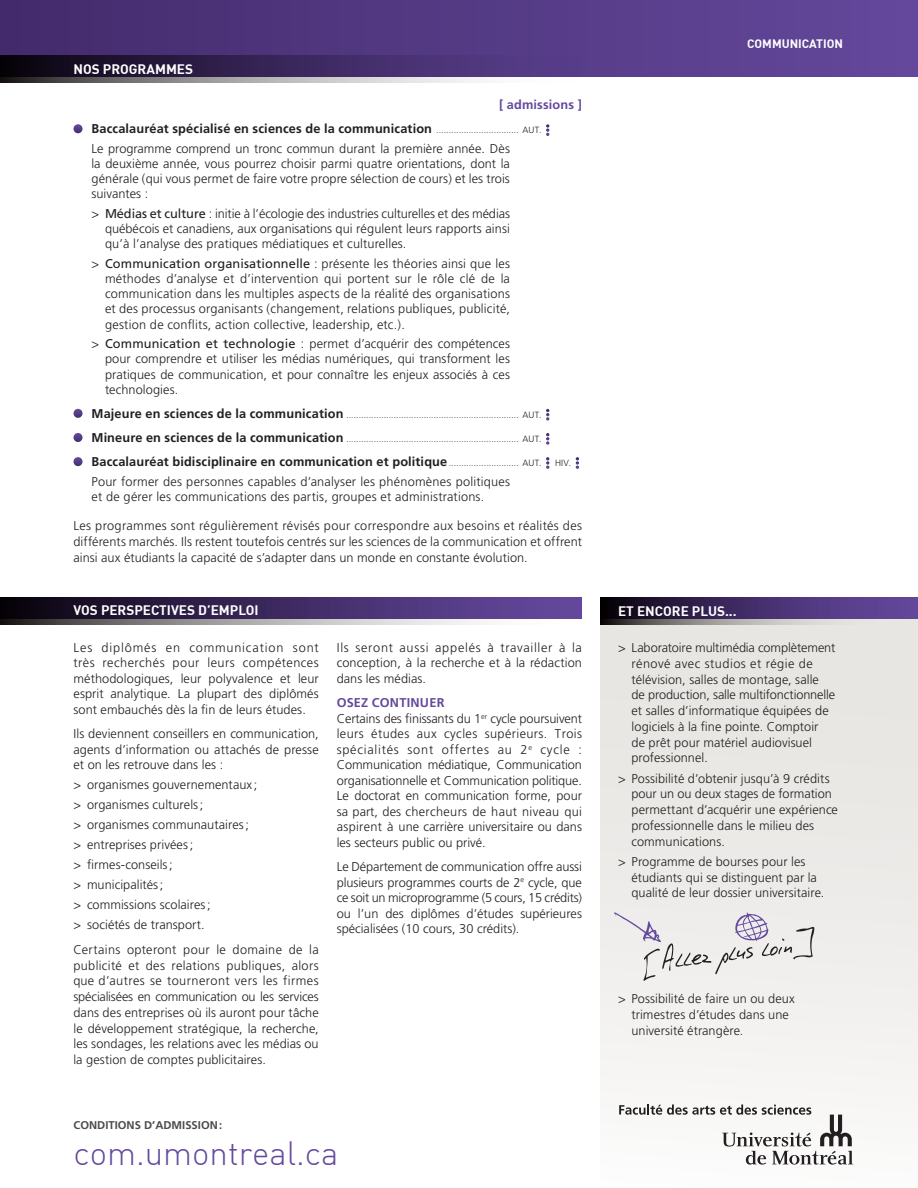
<style>
.page{position:relative;width:918px;height:1188px;background:#fff}
.page>*{position:absolute;margin:0;border:0;box-sizing:border-box;transform-origin:0 0}
.INTRO_EXPLOREZ{font:300 33px "DIN";color:#64499d}
.t1{font:700 13.5px "DIN";color:#fff}
.PROG_bullet_2{font:300 12.75px/15.1px "Frutiger";letter-spacing:.01em;color:#231f20;text-align:justify}
.PERSPEC_texte{font:300 12.75px/15.5px "Frutiger";letter-spacing:.005em;color:#231f20;text-align:justify}
.ENCORE_bullet{font:300 12.75px/15.8px "Frutiger";letter-spacing:.005em;color:#231f20}
.PERSPEC_texte_après{font:300 12.75px/15.5px "Frutiger";color:#231f20;text-align:justify}
.PROG_texte_courant{font:300 12.75px/15.1px "Frutiger";letter-spacing:.015em;color:#231f20;text-align:justify}
.PROG_texte_courant_N{font:300 12.75px/15.8px "Frutiger";letter-spacing:.005em;color:#231f20;text-align:justify}
.PROG_bullet_1{font:700 12.75px "Frutiger";letter-spacing:.01em;color:#231f20}
.PERSPEC_bullet{font:300 12.75px "Frutiger";letter-spacing:.005em;color:#231f20}
.PERSPEC_OSEZ{font:700 12.75px "Frutiger";letter-spacing:.015em;color:#64499d}
.t2{font:700 12px "DIN";color:#fff}
.INTRO_EXPLOREZ-2{font:700 11.25px "Frutiger";color:#4d4b4d}
.PROG_bullet_1_SEUL{font:300 9px "Frutiger";letter-spacing:.02em;color:#231f20}
.PROG_bullet_1-2{font:300 9px "Frutiger";color:#231f20}
.s1{font-weight:300;font-size:9px}
.s2{font-weight:400}
.s3{font-weight:700;font-size:12.75px}
</style>
<div class="page">
<div style="left:0;top:0;width:918px;height:76px;background:linear-gradient(to right,#442b6c,#63499c)"></div>
<svg style="left:0;top:56px;width:580px;height:26px;background:#4d3e66"></svg>
<svg style="left:74px;top:124px;width:9px;height:9px"></svg>
<svg style="left:546px;top:124px;width:3px;height:12px"></svg>
<svg style="left:74px;top:409px;width:9px;height:9px"></svg>
<svg style="left:546px;top:409px;width:3px;height:12px"></svg>
<svg style="left:74px;top:433px;width:9px;height:9px"></svg>
<svg style="left:546px;top:433px;width:3px;height:12px"></svg>
<svg style="left:74px;top:457px;width:9px;height:9px"></svg>
<svg style="left:546px;top:457px;width:3px;height:12px"></svg>
<svg style="left:576px;top:457px;width:3px;height:12px"></svg>
<svg style="left:0;top:597px;width:582px;height:27px;background:#50416b"></svg>
<div style="left:600px;top:597px;width:318px;height:591px;background:#e8e6e3"></div>
<svg style="left:600px;top:597px;width:318px;height:27px;background:#52426e"></svg>
<svg style="left:614px;top:912px;width:200px;height:69px"></svg>
<svg style="left:619px;top:1104px;width:234px;height:61px;background:#dbdada"></svg>
<p class="t1" style="left:74px;top:60px;width:121px">NOS PROGRAMMES</p>
<p class="PERSPEC_OSEZ" style="left:499px;top:97px;width:84px">[ admissions ]</p>
<p class="PROG_bullet_1" style="left:92px;top:121px;width:452px">Baccalauréat spécialisé en sciences de la communication <span class="s1">................................. AUT.</span></p>
<p class="PROG_texte_courant" style="left:92px;top:141px;width:420px">Le programme comprend un tronc commun durant la première année. Dès la deuxième année, vous pourrez choisir parmi quatre orientations, dont la générale (qui vous permet de faire votre propre sélection de cours) et les trois suivantes :</p>
<p class="PROG_bullet_2" style="left:105px;top:206px;width:407px;text-indent:-14px">&gt; <span class="s2">Médias et culture</span> : initie à l’écologie des industries culturelles et des médias québécois et canadiens, aux organisations qui régulent leurs rapports ainsi qu’à l’analyse des pratiques médiatiques et culturelles.</p>
<p class="PROG_bullet_2" style="left:105px;top:256px;width:407px;text-indent:-14px">&gt; <span class="s2">Communication organisationnelle</span> : présente les théories ainsi que les méthodes d’analyse et d’intervention qui portent sur le rôle clé de la communication dans les multiples aspects de la réalité des organisations et des processus organisants (changement, relations publiques, publicité, gestion de conflits, action collective, leadership, etc.).</p>
<p class="PROG_bullet_2" style="left:105px;top:336px;width:407px;text-indent:-14px">&gt; <span class="s2">Communication et technologie</span> : permet d’acquérir des compétences pour comprendre et utiliser les médias numériques, qui transforment les pratiques de communication, et pour connaître les enjeux associés à ces technologies.</p>
<p class="PROG_bullet_1_SEUL" style="left:92px;top:410px;width:452px"><span class="s3">Majeure en sciences de la communication</span> ..................................................................... AUT.</p>
<p class="PROG_bullet_1_SEUL" style="left:92px;top:434px;width:452px"><span class="s3">Mineure en sciences de la communication</span> ..................................................................... AUT.</p>
<p class="PROG_bullet_1" style="left:92px;top:454px;width:452px">Baccalauréat bidisciplinaire en communication et politique<span class="s1">............................ AUT.</span></p>
<p class="PROG_bullet_1-2" style="left:555px;top:458px;width:18px">HIV.</p>
<p class="PROG_texte_courant" style="left:92px;top:474px;width:420px">Pour former des personnes capables d’analyser les phénomènes politiques et de gérer les communications des partis, groupes et administrations.</p>
<p class="PROG_texte_courant_N" style="left:74px;top:518px;width:510px">Les programmes sont régulièrement révisés pour correspondre aux besoins et réalités des différents marchés. Ils restent toutefois centrés sur les sciences de la communication et offrent ainsi aux étudiants la capacité de s’adapter dans un monde en constante évolution.</p>
<p class="t1" style="left:74px;top:602px;width:187px">VOS PERSPECTIVES D’EMPLOI</p>
<p class="PERSPEC_texte" style="left:74px;top:640px;width:247px">Les diplômés en communication sont très recherchés pour leurs compétences méthodologiques, leur polyvalence et leur esprit analytique. La plupart des diplômés sont embauchés dès la fin de leurs études.</p>
<p class="PERSPEC_texte" style="left:74px;top:726px;width:247px">Ils deviennent conseillers en communication, agents d’information ou attachés de presse et on les retrouve dans les :</p>
<p class="PERSPEC_bullet" style="left:74px;top:778px;width:185px">&gt; organismes gouvernementaux ;</p>
<p class="PERSPEC_bullet" style="left:74px;top:798px;width:131px">&gt; organismes culturels;</p>
<p class="PERSPEC_bullet" style="left:74px;top:818px;width:177px">&gt; organismes communautaires;</p>
<p class="PERSPEC_bullet" style="left:74px;top:838px;width:121px">&gt; entreprises privées;</p>
<p class="PERSPEC_bullet" style="left:74px;top:858px;width:101px">&gt; firmes-conseils;</p>
<p class="PERSPEC_bullet" style="left:74px;top:878px;width:91px">&gt; municipalités;</p>
<p class="PERSPEC_bullet" style="left:74px;top:898px;width:139px">&gt; commissions scolaires;</p>
<p class="PERSPEC_bullet" style="left:74px;top:918px;width:133px">&gt; sociétés de transport.</p>
<p class="PERSPEC_texte" style="left:74px;top:942px;width:247px">Certains opteront pour le domaine de la publicité et des relations publiques, alors que d’autres se tourneront vers les firmes spécialisées en communication ou les services dans des entreprises où ils auront pour tâche le développement stratégique, la recherche, les sondages, les relations avec les médias ou la gestion de comptes publicitaires.</p>
<p class="PERSPEC_texte" style="left:337px;top:640px;width:247px">Ils seront aussi appelés à travailler à la conception, à la recherche et à la rédaction dans les médias.</p>
<p class="PERSPEC_OSEZ" style="left:337px;top:696px;width:109px">OSEZ CONTINUER</p>
<p class="PERSPEC_texte_après" style="left:337px;top:711px;width:247px">Certains des finissants du 1<sup>er</sup> cycle poursuivent leurs études aux cycles supérieurs. Trois spécialités sont offertes au 2<sup>e</sup> cycle :<br>Communication médiatique, Communication organisationnelle et Communication politique.<br>Le doctorat en communication forme, pour sa part, des chercheurs de haut niveau qui aspirent à une carrière universitaire ou dans les secteurs public ou privé.</p>
<p class="PERSPEC_texte_après" style="left:337px;top:859px;width:247px">Le Département de communication offre aussi plusieurs programmes courts de 2<sup>e</sup> cycle, que ce soit un microprogramme (5 cours, 15 crédits) ou l’un des diplômes d’études supérieures spécialisées (10 cours, 30 crédits).</p>
<p class="INTRO_EXPLOREZ-2" style="left:74px;top:1118px;width:150px">CONDITIONS D’ADMISSION:</p>
<p class="INTRO_EXPLOREZ" style="left:74px;top:1132px;width:267px">com.umontreal.ca</p>
<p class="t2" style="left:747px;top:36px;width:97px">COMMUNICATION</p>
<p class="t1" style="left:618px;top:602px;width:120px">ET ENCORE PLUS...</p>
<p class="ENCORE_bullet" style="left:632px;top:640px;width:205px;text-indent:-14px">&gt; Laboratoire multimédia complètement rénové avec studios et régie de télévision, salles de montage, salle de production, salle multifonctionnelle et salles d’informatique équipées de logiciels à la fine pointe. Comptoir<br>de prêt pour matériel audiovisuel professionnel.</p>
<p class="ENCORE_bullet" style="left:632px;top:770px;width:208px;text-indent:-14px">&gt; Possibilité d’obtenir jusqu’à 9 crédits pour un ou deux stages de formation permettant d’acquérir une expérience professionnelle dans le milieu des communications.</p>
<p class="ENCORE_bullet" style="left:632px;top:854px;width:194px;text-indent:-14px">&gt; Programme de bourses pour les étudiants qui se distinguent par la qualité de leur dossier universitaire.</p>
<p class="ENCORE_bullet" style="left:632px;top:991px;width:165px;text-indent:-14px">&gt; Possibilité de faire un ou deux trimestres d’études dans une université étrangère.</p>
</div>
